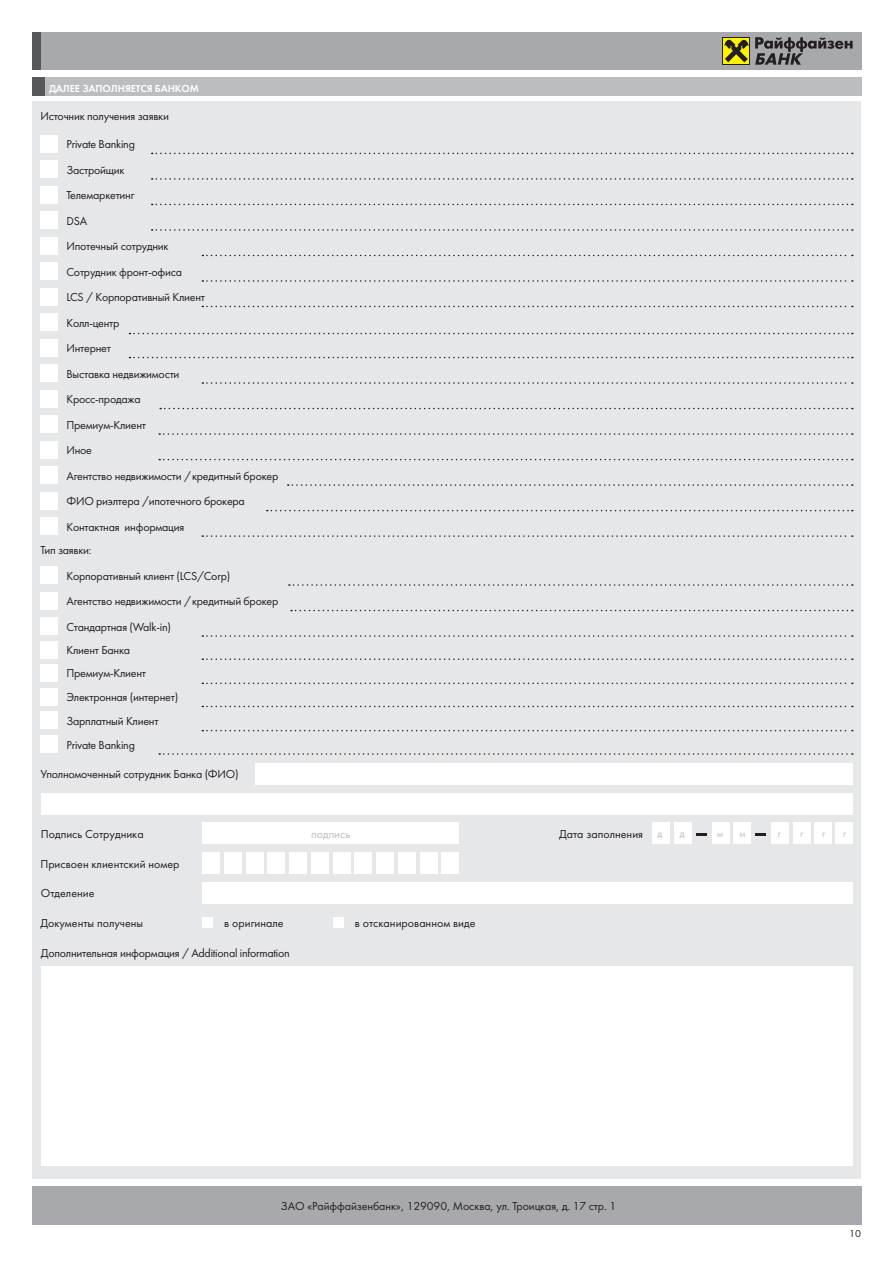
<style>
.page{position:relative;width:893px;height:1263px;background:#fff}
.page>*{position:absolute;margin:0;border:0;box-sizing:border-box;transform-origin:0 0}
.t1{font:12px/25.5px "Futura Book C";letter-spacing:-.02em;color:#231f20}
.t2{font:12px "Futura Book C";color:#231f20}
.t3{font:12px "Futura Book C";color:#bcbdc0}
.t4{font:10.5px "Futura Demi C";letter-spacing:-.01em;color:#fff}
.t5{font:10.5px "Futura Book C";color:#bcbdc0}
.t6{font:10.5px "Futura Book C";color:#231f20}
</style>
<div class="page">
<div style="left:32px;top:32px;width:829px;height:38px;background:#a8a9ad"></div>
<div style="left:32px;top:32px;width:8px;height:38px;background:#57585a"></div>
<div style="left:723px;top:37px;width:27px;height:28px;background:#231f20"></div>
<div style="left:723px;top:38px;width:26px;height:26px;background:#fff101"></div>
<svg style="left:724px;top:39px;width:25px;height:23px"></svg>
<svg style="left:755px;top:37px;width:98px;height:28px"></svg>
<div style="left:32px;top:1186px;width:829px;height:39px;background:#a8a9ad"></div>
<div style="left:39px;top:78px;width:822px;height:1101px;background:#e6e7e9"></div>
<div style="left:32px;top:78px;width:829px;height:19px;background:#bcbdc0"></div>
<div style="left:32px;top:78px;width:13px;height:19px;background:#57585a"></div>
<hr style="left:32px;top:97px;width:829px;height:4px;background:#fff">
<div style="left:41px;top:966px;width:812px;height:200px;background:#fff"></div>
<svg style="left:152px;top:153px;width:701px;height:1px"></svg>
<div style="left:41px;top:135px;width:17px;height:17px;background:#fff"></div>
<svg style="left:152px;top:178px;width:701px;height:2px"></svg>
<div style="left:41px;top:161px;width:17px;height:17px;background:#fff"></div>
<svg style="left:152px;top:204px;width:701px;height:1px"></svg>
<svg style="left:152px;top:229px;width:701px;height:2px"></svg>
<div style="left:41px;top:186px;width:17px;height:17px;background:#fff"></div>
<div style="left:41px;top:212px;width:17px;height:17px;background:#fff"></div>
<svg style="left:202px;top:255px;width:651px;height:1px"></svg>
<div style="left:41px;top:237px;width:17px;height:17px;background:#fff"></div>
<svg style="left:202px;top:280px;width:651px;height:2px"></svg>
<div style="left:41px;top:263px;width:17px;height:17px;background:#fff"></div>
<svg style="left:202px;top:306px;width:651px;height:1px"></svg>
<div style="left:41px;top:288px;width:17px;height:17px;background:#fff"></div>
<svg style="left:129px;top:357px;width:724px;height:1px"></svg>
<div style="left:41px;top:339px;width:17px;height:17px;background:#fff"></div>
<svg style="left:129px;top:333px;width:724px;height:1px"></svg>
<div style="left:41px;top:314px;width:17px;height:17px;background:#fff"></div>
<svg style="left:160px;top:408px;width:693px;height:1px"></svg>
<svg style="left:202px;top:382px;width:651px;height:2px"></svg>
<div style="left:41px;top:390px;width:17px;height:17px;background:#fff"></div>
<div style="left:41px;top:365px;width:17px;height:17px;background:#fff"></div>
<svg style="left:159px;top:433px;width:694px;height:2px"></svg>
<div style="left:41px;top:416px;width:17px;height:17px;background:#fff"></div>
<svg style="left:288px;top:484px;width:565px;height:2px"></svg>
<div style="left:41px;top:467px;width:17px;height:17px;background:#fff"></div>
<svg style="left:267px;top:510px;width:586px;height:1px"></svg>
<div style="left:41px;top:492px;width:17px;height:17px;background:#fff"></div>
<svg style="left:202px;top:535px;width:651px;height:2px"></svg>
<div style="left:41px;top:518px;width:17px;height:17px;background:#fff"></div>
<svg style="left:159px;top:459px;width:694px;height:1px"></svg>
<div style="left:41px;top:441px;width:17px;height:17px;background:#fff"></div>
<svg style="left:289px;top:584px;width:564px;height:2px"></svg>
<div style="left:41px;top:567px;width:17px;height:17px;background:#fff"></div>
<svg style="left:291px;top:610px;width:562px;height:1px"></svg>
<div style="left:41px;top:592px;width:17px;height:17px;background:#fff"></div>
<svg style="left:202px;top:635px;width:651px;height:2px"></svg>
<div style="left:41px;top:618px;width:17px;height:17px;background:#fff"></div>
<svg style="left:202px;top:658px;width:651px;height:2px"></svg>
<div style="left:41px;top:641px;width:17px;height:17px;background:#fff"></div>
<svg style="left:202px;top:683px;width:651px;height:1px"></svg>
<div style="left:41px;top:664px;width:17px;height:17px;background:#fff"></div>
<svg style="left:159px;top:753px;width:694px;height:2px"></svg>
<div style="left:41px;top:736px;width:17px;height:17px;background:#fff"></div>
<svg style="left:202px;top:706px;width:651px;height:1px"></svg>
<div style="left:41px;top:688px;width:17px;height:17px;background:#fff"></div>
<svg style="left:202px;top:730px;width:651px;height:1px"></svg>
<div style="left:41px;top:711px;width:17px;height:17px;background:#fff"></div>
<div style="left:255px;top:763px;width:598px;height:21px;background:#fff"></div>
<div style="left:41px;top:793px;width:812px;height:21px;background:#fff"></div>
<div style="left:203px;top:882px;width:650px;height:22px;background:#fff"></div>
<div style="left:203px;top:852px;width:17px;height:22px;background:#fff"></div>
<div style="left:290px;top:852px;width:17px;height:22px;background:#fff"></div>
<div style="left:377px;top:852px;width:17px;height:22px;background:#fff"></div>
<div style="left:224px;top:852px;width:17px;height:22px;background:#fff"></div>
<div style="left:311px;top:852px;width:17px;height:22px;background:#fff"></div>
<div style="left:398px;top:852px;width:17px;height:22px;background:#fff"></div>
<div style="left:246px;top:852px;width:17px;height:22px;background:#fff"></div>
<div style="left:333px;top:852px;width:17px;height:22px;background:#fff"></div>
<div style="left:420px;top:852px;width:17px;height:22px;background:#fff"></div>
<div style="left:268px;top:852px;width:17px;height:22px;background:#fff"></div>
<div style="left:355px;top:852px;width:17px;height:22px;background:#fff"></div>
<div style="left:442px;top:852px;width:17px;height:22px;background:#fff"></div>
<div style="left:203px;top:823px;width:256px;height:21px;background:#fff"></div>
<div style="left:653px;top:823px;width:17px;height:21px;background:#fff"></div>
<div style="left:674px;top:823px;width:17px;height:21px;background:#fff"></div>
<div style="left:712px;top:823px;width:17px;height:21px;background:#fff"></div>
<div style="left:733px;top:823px;width:17px;height:21px;background:#fff"></div>
<div style="left:772px;top:823px;width:17px;height:21px;background:#fff"></div>
<div style="left:793px;top:823px;width:17px;height:21px;background:#fff"></div>
<div style="left:814px;top:823px;width:17px;height:21px;background:#fff"></div>
<div style="left:836px;top:823px;width:17px;height:21px;background:#fff"></div>
<svg style="left:696px;top:833px;width:11px;height:2px"></svg>
<svg style="left:755px;top:833px;width:11px;height:2px"></svg>
<div style="left:203px;top:917px;width:10px;height:11px;background:#fff"></div>
<div style="left:333px;top:917px;width:11px;height:11px;background:#fff"></div>
<p class="t4" style="left:49px;top:82px;width:151px">ДАЛЕЕ ЗАПОЛНЯЕТСЯ БАНКОМ</p>
<p class="t1" style="left:40px;top:104px;width:130px">Источник получения заявки</p>
<p class="t1" style="left:66px;top:131px;width:140px">Private Banking<br>Застройщик<br>Телемаркетинг<br>DSA<br>Ипотечный сотрудник<br>Сотрудник фронт-офиса<br>LCS / Корпоративный Клиент</p>
<p class="t1" style="left:66px;top:336px;width:46px">Интернет</p>
<p class="t1" style="left:66px;top:310px;width:55px">Колл-центр</p>
<p class="t1" style="left:66px;top:361px;width:115px">Выставка недвижимости</p>
<p class="t1" style="left:66px;top:387px;width:76px">Кросс-продажа</p>
<p class="t1" style="left:66px;top:412px;width:81px">Премиум-Клиент</p>
<p class="t1" style="left:66px;top:463px;width:213px">Агентство недвижимости /кредитный брокер<br>ФИО риэлтера /ипотечного брокера<br>Контактная информация</p>
<p class="t1" style="left:66px;top:438px;width:27px">Иное</p>
<p class="t1" style="left:66px;top:538px;width:213px;text-indent:-26px">Тип заявки:<br>Корпоративный клиент (LCS/Corp)<br>Агентство недвижимости /кредитный брокер<br>Стандартная (Walk-in)</p>
<p class="t1" style="left:66px;top:639px;width:81px;line-height:23.1px">Клиент Банка<br>Премиум-Клиент</p>
<p class="t1" style="left:66px;top:686px;width:113px;line-height:23.1px">Электронная (интернет)<br>Зарплатный Клиент</p>
<p class="t1" style="left:66px;top:732px;width:70px">Private Banking</p>
<p class="t1" style="left:40px;top:762px;width:200px">Уполномоченный сотрудник Банка (ФИО)</p>
<p class="t2" style="left:41px;top:827px;width:104px">Подпись Сотрудника</p>
<p class="t3" style="left:311px;top:828px;width:41px">подпись</p>
<p class="t2" style="left:559px;top:827px;width:85px">Дата заполнения</p>
<p class="t5" style="left:657px;top:828px;width:6px">д</p>
<p class="t5" style="left:680px;top:828px;width:6px">д</p>
<p class="t5" style="left:717px;top:828px;width:8px">м</p>
<p class="t5" style="left:739px;top:828px;width:8px">м</p>
<p class="t5" style="left:778px;top:828px;width:5px">г</p>
<p class="t5" style="left:800px;top:828px;width:5px">г</p>
<p class="t5" style="left:822px;top:828px;width:5px">г</p>
<p class="t5" style="left:843px;top:828px;width:5px">г</p>
<p class="t2" style="left:40px;top:857px;width:141px">Присвоен клиентский номер</p>
<p class="t2" style="left:41px;top:887px;width:55px">Отделение</p>
<p class="t2" style="left:40px;top:917px;width:104px">Документы получены</p>
<p class="t2" style="left:224px;top:917px;width:61px">в оригинале</p>
<p class="t2" style="left:355px;top:917px;width:122px">в отсканированном виде</p>
<p class="t1" style="left:41px;top:940px;width:250px">Дополнительная информация / Additional information</p>
<p class="t1" style="left:281px;top:1193px;width:337px">ЗАО «Райффайзенбанк», 129090, Москва, ул. Троицкая, д. 17 cтр. 1</p>
<p class="t6" style="left:849px;top:1227px;width:13px">10</p>
</div>
